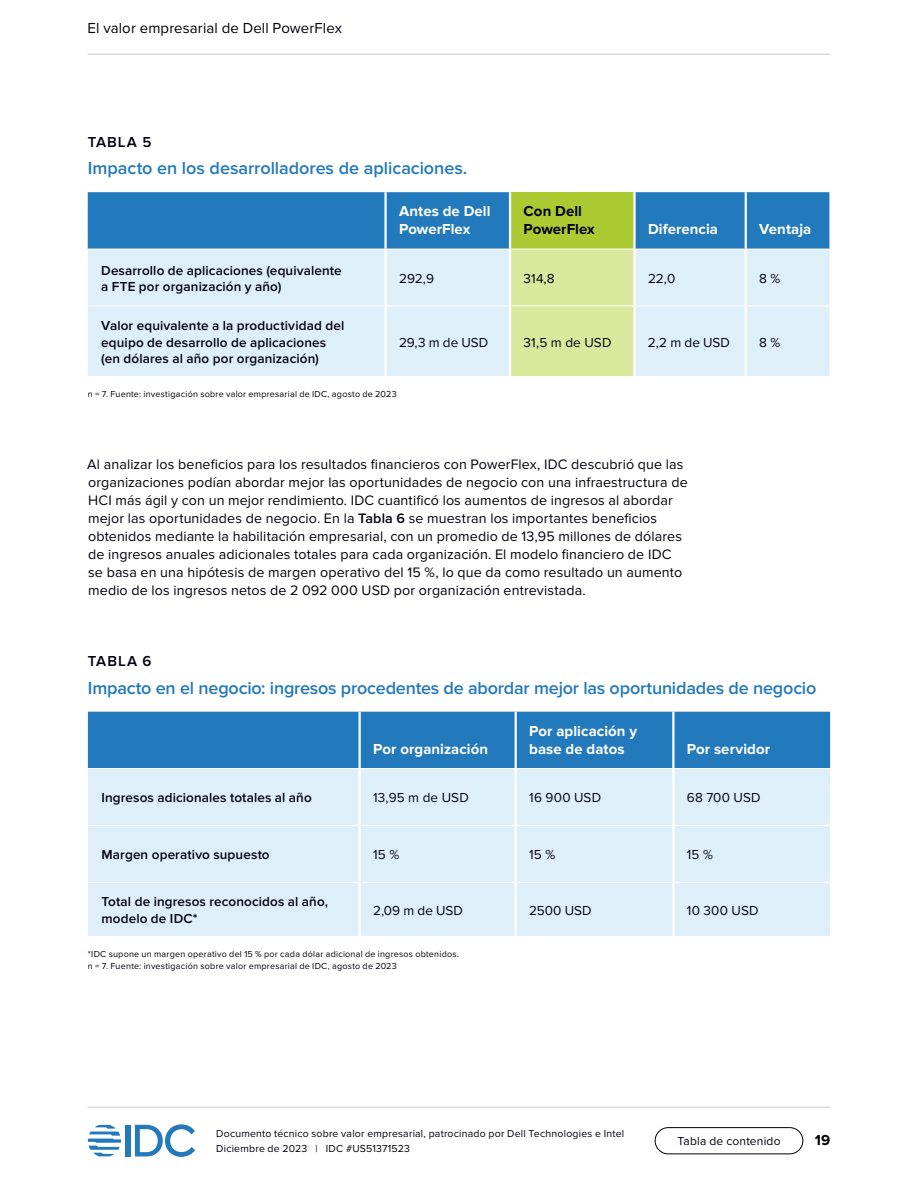
<style>
.page{position:relative;width:918px;height:1188px;background:#fff}
.page>*{position:absolute;margin:0;border:0;box-sizing:border-box;transform-origin:0 0}
.t1{font:600 18px "Proxima Nova";letter-spacing:-.01em;color:#2279bc}
.t2{font:700 15px/18px "Proxima Nova";letter-spacing:.005em;color:#fff}
.t3{font:15px "Proxima Nova";letter-spacing:.005em;color:#01010f}
.t4{font:700 15px/18px "Proxima Nova";color:#01010f}
.t5{font:600 15px "Proxima Nova";letter-spacing:.065em;color:#01010f}
.t6{font:700 15px "Proxima Nova";color:#000}
.t7{font:14.25px/18px "Proxima Nova";letter-spacing:.01em;color:#01010f}
.t8{font:600 13.5px/16.5px "Proxima Nova";letter-spacing:.01em;color:#01010f}
.t9{font:13.5px "Proxima Nova";letter-spacing:.01em;color:#01010f}
.t10{font:12px "Proxima Nova";letter-spacing:.015em;color:#01010f}
.t11{font:10.5px/15px "Proxima Nova";letter-spacing:.02em;color:#01010f}
.t12{font:9px/12px "Proxima Nova";letter-spacing:.025em;color:#01010f}
.s1{font-weight:600}
</style>
<div class="page">
<div style="left:126px;top:1125px;width:5px;height:31px;background:#2279bc"></div>
<svg style="left:135px;top:1124px;width:60px;height:33px"></svg>
<svg style="left:88px;top:1125px;width:33px;height:31px"></svg>
<div style="left:655px;top:1127px;width:148px;height:27px;border:1px solid #000;border-radius:13px"></div>
<hr style="left:87px;top:54px;width:743px;height:1px;background:#ccc">
<hr style="left:87px;top:1107px;width:743px;height:1px;background:#ccc">
<svg style="left:88px;top:192px;width:741px;height:184px;background:#abced4"></svg>
<hr style="left:88px;top:306px;width:296px;height:1px;background:#fff">
<hr style="left:387px;top:306px;width:123px;height:1px;background:#fff">
<hr style="left:634px;top:306px;width:112px;height:1px;background:#fff">
<hr style="left:746px;top:306px;width:83px;height:1px;background:#fff">
<hr style="left:745px;top:306px;width:2px;height:70px;background:#fff">
<hr style="left:745px;top:249px;width:2px;height:57px;background:#fff">
<hr style="left:88px;top:249px;width:298px;height:1px;background:#fff">
<hr style="left:384px;top:249px;width:3px;height:57px;background:#fff">
<hr style="left:384px;top:306px;width:3px;height:70px;background:#fff">
<hr style="left:746px;top:249px;width:83px;height:1px;background:#fff">
<hr style="left:384px;top:192px;width:3px;height:57px;background:#fff">
<hr style="left:745px;top:192px;width:2px;height:57px;background:#fff">
<hr style="left:386px;top:249px;width:124px;height:1px;background:#fff">
<hr style="left:634px;top:249px;width:112px;height:1px;background:#fff">
<hr style="left:509px;top:192px;width:2px;height:57px;background:#fff">
<hr style="left:633px;top:192px;width:3px;height:57px;background:#fff">
<hr style="left:510px;top:249px;width:124px;height:1px;background:#fff">
<hr style="left:509px;top:249px;width:2px;height:57px;background:#fff">
<hr style="left:509px;top:306px;width:2px;height:70px;background:#fff">
<hr style="left:633px;top:249px;width:3px;height:57px;background:#fff">
<hr style="left:633px;top:306px;width:3px;height:70px;background:#fff">
<hr style="left:510px;top:306px;width:124px;height:1px;background:#fff">
<div style="left:88px;top:712px;width:742px;height:56px;background:#2279bc"></div>
<div style="left:88px;top:769px;width:742px;height:167px;background:#dfeffa"></div>
<hr style="left:88px;top:882px;width:271px;height:1px;background:#fff">
<hr style="left:361px;top:882px;width:154px;height:1px;background:#fff">
<hr style="left:517px;top:882px;width:156px;height:1px;background:#fff">
<hr style="left:673px;top:882px;width:157px;height:1px;background:#fff">
<hr style="left:672px;top:883px;width:3px;height:53px;background:#fff">
<hr style="left:672px;top:769px;width:3px;height:56px;background:#fff">
<hr style="left:672px;top:826px;width:3px;height:56px;background:#fff">
<hr style="left:88px;top:825px;width:272px;height:1px;background:#fff">
<hr style="left:359px;top:769px;width:2px;height:56px;background:#fff">
<hr style="left:359px;top:826px;width:2px;height:56px;background:#fff">
<hr style="left:359px;top:882px;width:2px;height:54px;background:#fff">
<hr style="left:673px;top:825px;width:157px;height:1px;background:#fff">
<hr style="left:359px;top:712px;width:2px;height:56px;background:#fff">
<hr style="left:672px;top:712px;width:3px;height:56px;background:#fff">
<hr style="left:360px;top:825px;width:155px;height:1px;background:#fff">
<hr style="left:517px;top:825px;width:156px;height:1px;background:#fff">
<hr style="left:515px;top:712px;width:2px;height:57px;background:#fff">
<hr style="left:515px;top:769px;width:2px;height:56px;background:#fff">
<hr style="left:515px;top:825px;width:2px;height:57px;background:#fff">
<hr style="left:515px;top:882px;width:2px;height:54px;background:#fff">
<p class="t3" style="left:87px;top:19px;width:256px">El valor empresarial de Dell PowerFlex</p>
<p class="t5" style="left:88px;top:133px;width:65px">TABLA 5</p>
<p class="t1" style="left:88px;top:158px;width:379px">Impacto en los desarrolladores de aplicaciones.</p>
<p class="t2" style="left:399px;top:202px;width:93px">Antes de Dell<br>PowerFlex</p>
<p class="t4" style="left:524px;top:202px;width:73px">Con Dell<br>PowerFlex</p>
<p class="t2" style="left:648px;top:220px;width:72px">Diferencia</p>
<p class="t2" style="left:759px;top:220px;width:54px">Ventaja</p>
<p class="t8" style="left:101px;top:262px;width:242px">Desarrollo de aplicaciones (equivalente a FTE por organización y año)</p>
<p class="t9" style="left:399px;top:271px;width:37px">292,9</p>
<p class="t9" style="left:524px;top:271px;width:33px">314,8</p>
<p class="t9" style="left:648px;top:271px;width:29px">22,0</p>
<p class="t9" style="left:759px;top:271px;width:23px">8 %</p>
<p class="t8" style="left:101px;top:318px;width:245px">Valor equivalente a la productividad del equipo de desarrollo de aplicaciones (en dólares al año por organización)</p>
<p class="t9" style="left:399px;top:334px;width:91px">29,3 m de USD</p>
<p class="t9" style="left:524px;top:334px;width:90px">31,5 m de USD</p>
<p class="t9" style="left:648px;top:334px;width:84px">2,2 m de USD</p>
<p class="t9" style="left:759px;top:334px;width:23px">8 %</p>
<p class="t12" style="left:88px;top:388px;width:310px">n = 7. Fuente: investigación sobre valor empresarial de IDC, agosto de 2023</p>
<p class="t7" style="left:87px;top:456px;width:602px">Al analizar los beneficios para los resultados financieros con PowerFlex, IDC descubrió que las organizaciones podían abordar mejor las oportunidades de negocio con una infraestructura de HCI más ágil y con un mejor rendimiento. IDC cuantificó los aumentos de ingresos al abordar mejor las oportunidades de negocio. En la <span class="s1">Tabla 6</span> se muestran los importantes beneficios obtenidos mediante la habilitación empresarial, con un promedio de 13,95 millones de dólares de ingresos anuales adicionales totales para cada organización. El modelo financiero de IDC se basa en una hipótesis de margen operativo del 15 %, lo que da como resultado un aumento medio de los ingresos netos de 2 092 000 USD por organización entrevistada.</p>
<p class="t5" style="left:88px;top:653px;width:65px">TABLA 6</p>
<p class="t1" style="left:88px;top:677px;width:730px">Impacto en el negocio: ingresos procedentes de abordar mejor las oportunidades de negocio</p>
<p class="t2" style="left:373px;top:740px;width:116px">Por organización</p>
<p class="t2" style="left:529px;top:722px;width:109px">Por aplicación y base de datos</p>
<p class="t2" style="left:687px;top:740px;width:85px">Por servidor</p>
<p class="t8" style="left:101px;top:790px;width:212px">Ingresos adicionales totales al año</p>
<p class="t9" style="left:373px;top:790px;width:97px">13,95 m de USD</p>
<p class="t9" style="left:529px;top:790px;width:74px">16 900 USD</p>
<p class="t9" style="left:687px;top:790px;width:75px">68 700 USD</p>
<p class="t8" style="left:101px;top:847px;width:170px">Margen operativo supuesto</p>
<p class="t9" style="left:373px;top:847px;width:28px">15 %</p>
<p class="t9" style="left:529px;top:847px;width:28px">15 %</p>
<p class="t9" style="left:687px;top:847px;width:28px">15 %</p>
<p class="t8" style="left:101px;top:894px;width:228px">Total de ingresos reconocidos al año, modelo de IDC*</p>
<p class="t9" style="left:373px;top:902px;width:91px">2,09 m de USD</p>
<p class="t9" style="left:529px;top:902px;width:64px">2500 USD</p>
<p class="t9" style="left:687px;top:902px;width:73px">10 300 USD</p>
<p class="t12" style="left:88px;top:948px;width:373px">*IDC supone un margen operativo del 15 % por cada dólar adicional de ingresos obtenidos. n = 7. Fuente: investigación sobre valor empresarial de IDC, agosto de 2023</p>
<p class="t11" style="left:216px;top:1127px;width:409px">Documento técnico sobre valor empresarial, patrocinado por Dell Technologies e Intel<br>Diciembre de 2023 | IDC #US51371523</p>
<p class="t10" style="left:677px;top:1134px;width:105px">Tabla de contenido</p>
<p class="t6" style="left:815px;top:1132px;width:17px">19</p>
</div>
